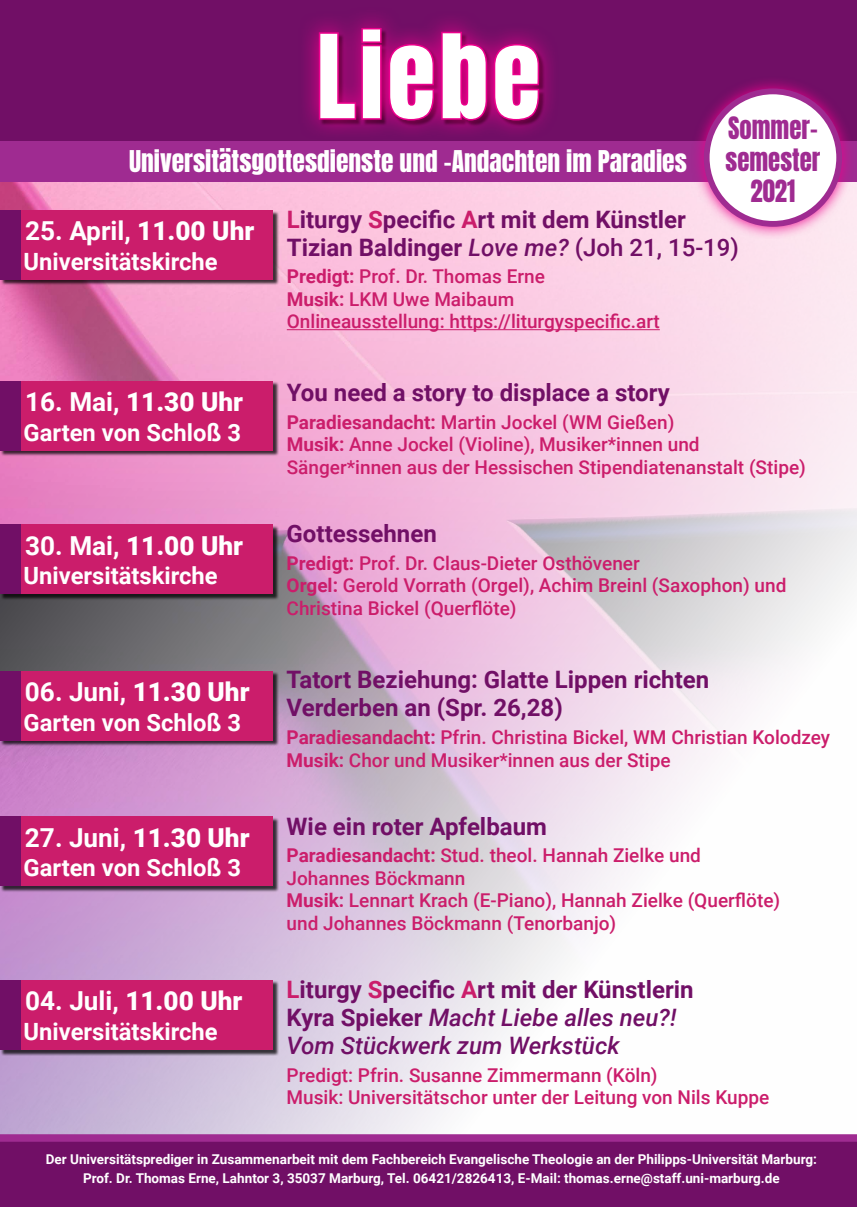
<style>
.page{position:relative;width:857px;height:1207px;background:#fff}
.page>*{position:absolute;margin:0;border:0;box-sizing:border-box;transform-origin:0 0}
.t1{font:98.15px "Anton";letter-spacing:.04em;color:#fff}
.t2{font:26.2px/31.4px "Anton";color:#9f2b91;text-align:center;scale:.95 1}
.t3{font:700 26.1px "Roboto";color:#fff}
.t4{font:900 26.1px "Roboto";color:#fff}
.t5{font:25.5px "Anton";color:#fff}
.t6{font:700 24px/28px "Roboto";color:#710f66}
.t7{font:italic 500 24px/28px "Roboto";color:#710f66}
.t8{font:700 23.75px "Roboto";color:#fff}
.t9{font:500 19px/22.5px "Roboto";color:#cb1d6b}
.t10{font:700 13.5px/18.6px "Roboto";color:#fff;text-align:center}
.s1{font-weight:900}
.s2{font-weight:700}
.s3{color:#cb1d6b}
.s4{font-weight:500;font-style:italic}
.s5{font-weight:500}
.s6{font-weight:700;font-style:normal;color:#cb1d6b}
.s7{font-weight:700;font-style:normal}
</style>
<div class="page">
<img style="left:0;top:182px;width:856px;height:951px">
<div style="left:0;top:0;width:856px;height:141px;background:#710f66"></div>
<div style="left:0;top:1141px;width:856px;height:65px;background:#710f66"></div>
<svg style="left:0;top:1133px;width:856px;height:8px;fill:#9f2b91"></svg>
<svg style="left:305px;top:17px;width:247px;height:116px;fill:#7c0d69"></svg>
<svg style="left:317px;top:26px;width:223px;height:96px"></svg>
<hr style="left:287px;top:329px;width:372px;height:1px;background:#cb1d6b">
<div style="left:1px;top:210px;width:278px;height:75px;background:#000;opacity:.75"></div>
<div style="left:0;top:210px;width:273px;height:69px;background:#cb1d6b"></div>
<div style="left:0;top:210px;width:20px;height:69px;background:#710f66"></div>
<div style="left:1px;top:381px;width:278px;height:76px;background:#000;opacity:.75"></div>
<div style="left:0;top:381px;width:273px;height:69px;background:#cb1d6b"></div>
<div style="left:0;top:381px;width:21px;height:69px;background:#710f66"></div>
<div style="left:1px;top:525px;width:278px;height:75px;background:#000;opacity:.75"></div>
<div style="left:0;top:524px;width:273px;height:69px;background:#cb1d6b"></div>
<div style="left:0;top:524px;width:21px;height:69px;background:#710f66"></div>
<div style="left:1px;top:671px;width:278px;height:75px;background:#000;opacity:.75"></div>
<div style="left:0;top:670px;width:273px;height:70px;background:#cb1d6b"></div>
<div style="left:0;top:670px;width:21px;height:70px;background:#710f66"></div>
<div style="left:1px;top:817px;width:278px;height:75px;background:#000;opacity:.75"></div>
<div style="left:0;top:816px;width:273px;height:70px;background:#cb1d6b"></div>
<div style="left:0;top:816px;width:21px;height:70px;background:#710f66"></div>
<div style="left:1px;top:980px;width:278px;height:75px;background:#000;opacity:.75"></div>
<div style="left:0;top:979px;width:273px;height:70px;background:#cb1d6b"></div>
<div style="left:0;top:979px;width:21px;height:70px;background:#710f66"></div>
<div style="left:0;top:141px;width:856px;height:41px;background:#9f2b91"></div>
<svg style="left:690px;top:81px;width:164px;height:159px"></svg>
<div style="left:706px;top:91px;width:132px;height:133px;background:#fff;border-radius:50%"></div>
<div style="left:703px;top:88px;width:138px;height:139px;border:6px solid #9f2b91;border-radius:50%"></div>
<h1 class="t1" style="left:316px;top:27px;width:225px">Liebe</h1>
<h3 class="t5" style="left:129px;top:149px;width:559px">Universitätsgottesdienste und -Andachten im Paradies</h3>
<h2 class="t2" style="left:725px;top:114px;width:101px">Sommer&shy;semester<br>2021</h2>
<h3 class="t3" style="left:25px;top:212px;width:230px">25. April, <span class="s1">11.00 Uhr</span></h3>
<p class="t8" style="left:24px;top:244px;width:196px">Universitätskirche</p>
<h3 class="t4" style="left:25px;top:383px;width:219px"><span class="s2">16. Mai,</span> 11.30 Uhr</h3>
<p class="t8" style="left:24px;top:416px;width:219px">Garten von Schloß 3</p>
<h3 class="t4" style="left:25px;top:527px;width:219px"><span class="s2">30. Mai,</span> 11.00 Uhr</h3>
<p class="t8" style="left:24px;top:559px;width:196px">Universitätskirche</p>
<h3 class="t3" style="left:25px;top:673px;width:226px">06. Juni, <span class="s1">11.30 Uhr</span></h3>
<p class="t8" style="left:24px;top:705px;width:219px">Garten von Schloß 3</p>
<h3 class="t3" style="left:25px;top:819px;width:226px">27. Juni, <span class="s1">11.30 Uhr</span></h3>
<p class="t8" style="left:24px;top:851px;width:219px">Garten von Schloß 3</p>
<h3 class="t3" style="left:25px;top:982px;width:218px">04. Juli, <span class="s1">11.00 Uhr</span></h3>
<p class="t8" style="left:24px;top:1014px;width:196px">Universitätskirche</p>
<p class="t6" style="left:287px;top:204px;width:453px"><span class="s3">L</span>iturgy <span class="s3">S</span>pecific <span class="s3">A</span>rt mit dem Künstler<br>Tizian Baldinger <span class="s4">Love me?</span> <span class="s5">(Joh 21, 15-19)</span></p>
<p class="t9" style="left:287px;top:264px;width:374px"><span class="s2">Predigt:</span> Prof. Dr. Thomas Erne<br><span class="s2">Musik:</span> LKM Uwe Maibaum<br>Onlineausstellung: https://liturgyspecific.art</p>
<p class="t6" style="left:287px;top:377px;width:384px">You need a story to displace a story</p>
<p class="t9" style="left:287px;top:410px;width:520px"><span class="s2">Paradiesandacht:</span> Martin Jockel (WM Gießen)<br><span class="s2">Musik:</span> Anne Jockel (Violine), Musiker*innen und<br>Sänger*innen aus der Hessischen Stipendiatenanstalt (Stipe)</p>
<p class="t6" style="left:286px;top:518px;width:152px">Gottessehnen</p>
<p class="t9" style="left:286px;top:551px;width:501px"><span class="s2">Predigt:</span> Prof. Dr. Claus-Dieter Osthövener<br><span class="s2">Orgel:</span> Gerold Vorrath (Orgel), Achim Breinl (Saxophon) und<br>Christina Bickel (Querflöte)</p>
<p class="t6" style="left:286px;top:665px;width:424px">Tatort Beziehung: Glatte Lippen richten<br>Verderben an (Spr. 26,28)</p>
<p class="t9" style="left:286px;top:725px;width:545px"><span class="s2">Paradiesandacht:</span> Pfrin. Christina Bickel, WM Christian Kolodzey<br><span class="s2">Musik:</span> Chor und Musiker*innen aus der Stipe</p>
<p class="t6" style="left:286px;top:811px;width:262px">Wie ein roter Apfelbaum</p>
<p class="t9" style="left:286px;top:843px;width:495px"><span class="s2">Paradiesandacht:</span> Stud. theol. Hannah Zielke und Johannes Böckmann<br><span class="s2">Musik:</span> Lennart Krach (E-Piano), Hannah Zielke (Querflöte) und Johannes Böckmann (Tenorbanjo)</p>
<p class="t7" style="left:286px;top:974px;width:408px"><span class="s6">L</span><span class="s7">iturgy</span> <span class="s6">S</span><span class="s7">pecific</span> <span class="s6">A</span><span class="s7">rt mit der Künstlerin<br>Kyra Spieker</span> Macht Liebe alles neu?!<br>Vom Stückwerk zum Werkstück</p>
<p class="t9" style="left:286px;top:1062px;width:484px">Predigt: Pfrin. Susanne Zimmermann (Köln)<br>Musik: Universitätschor unter der Leitung von Nils Kuppe</p>
<p class="t10" style="left:46px;top:1149px;width:772px">Der Universitätsprediger in Zusammenarbeit mit dem Fachbereich Evangelische Theologie an der Philipps-Universität Marburg:<br>Prof. Dr. Thomas Erne, Lahntor 3, 35037 Marburg, Tel. 06421/2826413, E-Mail: thomas.erne@staff.uni-marburg.de</p>
</div>
